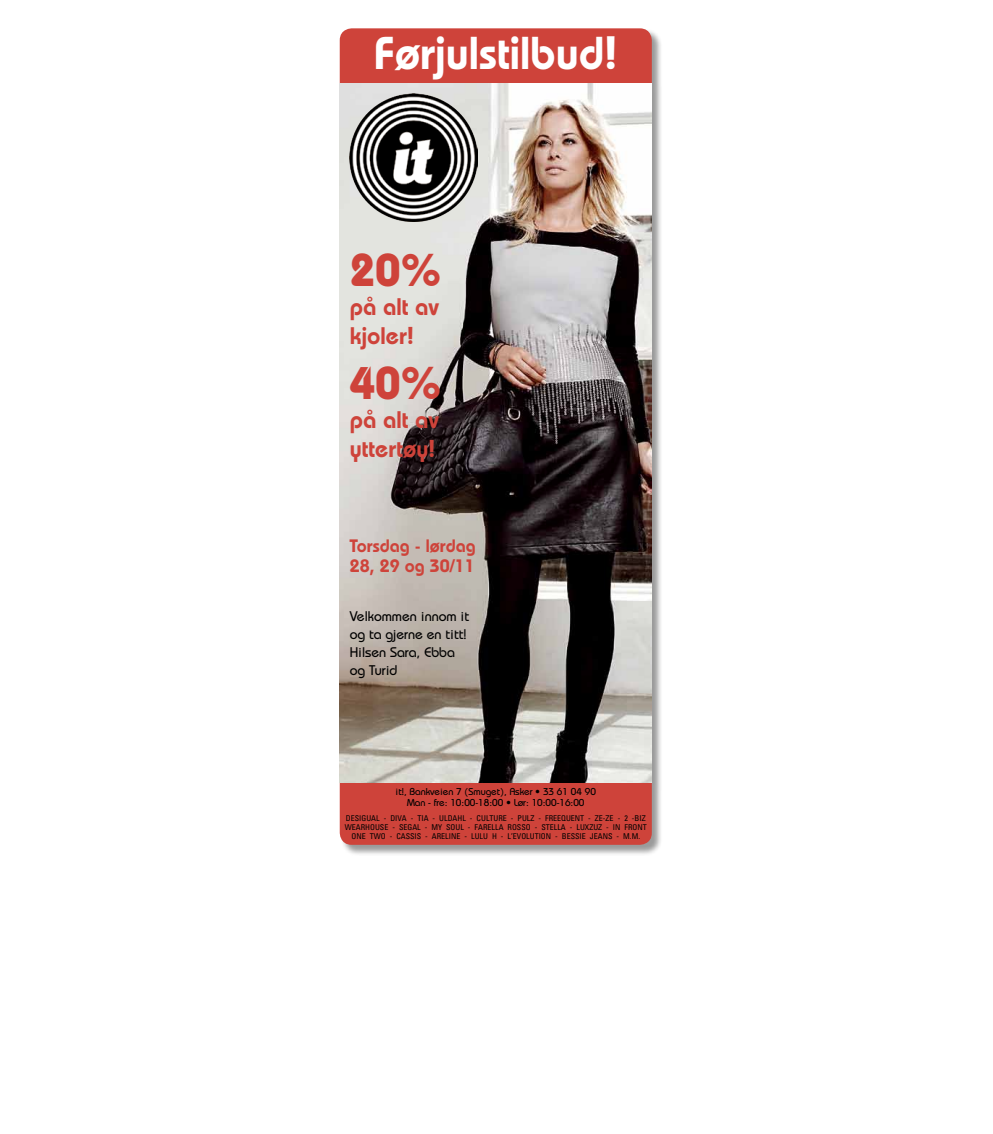
<style>
.page{position:relative;width:993px;height:1134px;background:#fff}
.page>*{position:absolute;margin:0;border:0;box-sizing:border-box;transform-origin:0 0}
.t1{font:600 46px "Bauhaus Std";color:#fff}
.t2{font:700 46px "Bauhaus Std";color:#ce433a}
.t3{font:600 24px/28.8px "Bauhaus Std";color:#ce433a}
.t4{font:600 18px/20px "Bauhaus Std";color:#ce433a}
.t5{font:500 14px/18px "Bauhaus Std";color:#000}
.t6{font:500 10px/11px "Bauhaus Std";color:#000;text-align:center}
.t7{font:condensed 8px/9px "Univers";color:#000;text-align:center}
</style>
<div class="page">
<div style="left:340px;top:29px;width:322px;height:827px;background:#000;opacity:.4"></div>
<div style="left:339px;top:28px;width:312px;height:817px;background:#ce433a;border-radius:12px"></div>
<img style="left:339px;top:83px;width:312px;height:699px">
<img style="left:349px;top:94px;width:128px;height:127px">
<h1 class="t1" style="left:374px;top:25px;width:244px">Førjulstilbud!</h1>
<h1 class="t2" style="left:349px;top:242px;width:94px">20%</h1>
<h2 class="t3" style="left:349px;top:292px;width:91px">på alt av kjoler!</h2>
<h1 class="t2" style="left:349px;top:355px;width:94px">40%</h1>
<h2 class="t3" style="left:349px;top:405px;width:91px">på alt av yttertøy!</h2>
<h3 class="t4" style="left:349px;top:536px;width:128px">Torsdag - lørdag<br>28, 29 og 30/11</h3>
<h3 class="t5" style="left:349px;top:607px;width:121px">Velkommen innom it og ta gjerne en titt!<br>Hilsen Sara, Ebba og Turid</h3>
<p class="t6" style="left:395px;top:786px;width:202px">it!, Bankveien 7 (Smuget), Asker • 33 61 04 90<br>Man - fre: 10:00-18:00 • Lør: 10:00-16:00</p>
<p class="t7" style="left:344px;top:813px;width:303px">DESIGUAL - DIVA - TIA - ULDAHL - CULTURE - PULZ - FREEQUENT - ZE-ZE - 2 -BIZ<br>WEARHOUSE - SEGAL - MY SOUL - FARELLA ROSSO - STELLA - LUXZUZ - IN FRONT<br>ONE TWO - CASSIS - ARELINE - LULU H - L’EVOLUTION - BESSIE JEANS - M.M.</p>
</div>
